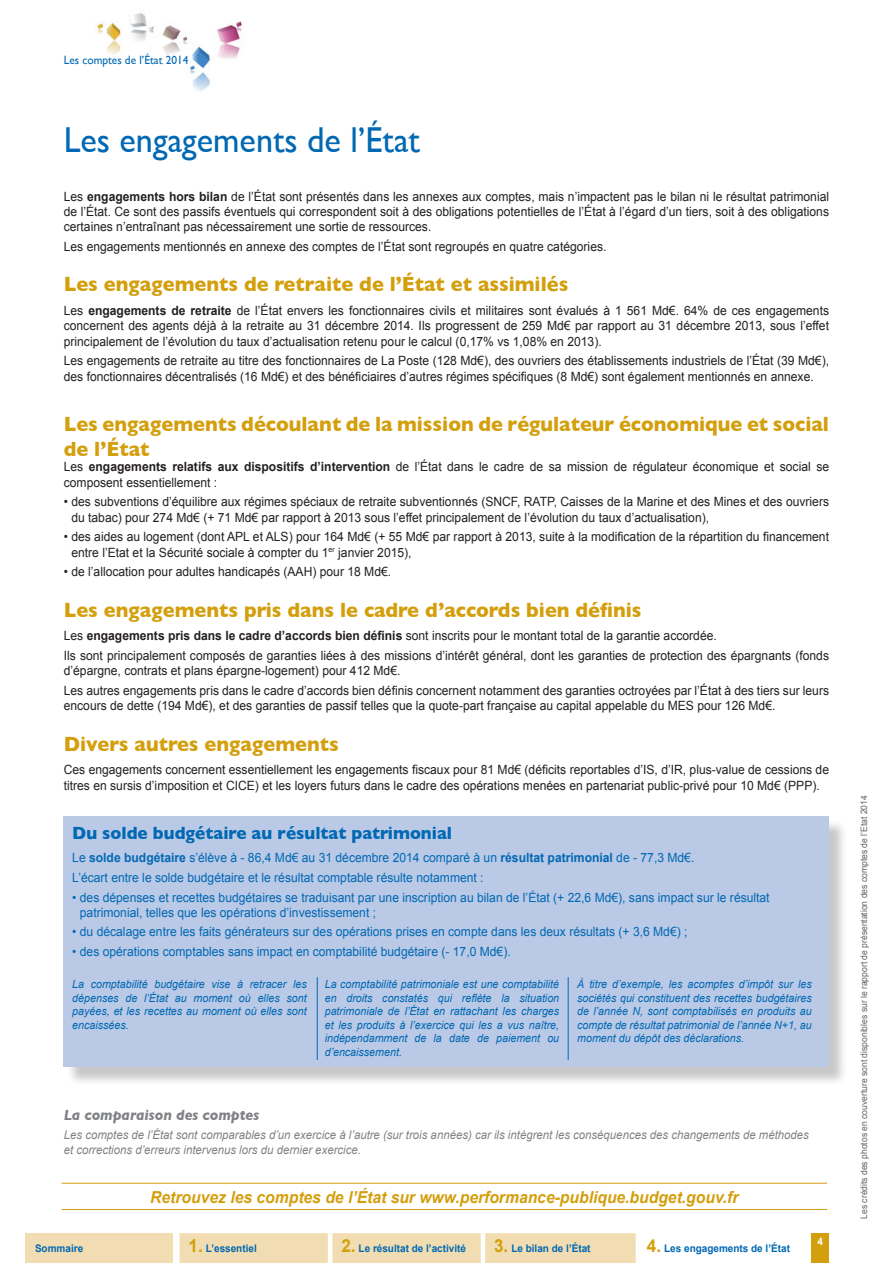
<style>
.page{position:relative;width:893px;height:1263px;background:#fff}
.page>*{position:absolute;margin:0;border:0;box-sizing:border-box;transform-origin:0 0}
.Titre_1{font:36px "Gill Sans";color:#0168b3;scale:.95 1}
.Titre_2{font:700 21px "Gill Sans";color:#d49f0c;scale:.95 1}
.Texte_courant{font:700 21px/25.2px "Gill Sans";color:#d49f0c;scale:.95 1}
.Titre_2-2{font:700 18px "Gill Sans";color:#0168b3;scale:.95 1}
.Texte_courant-2{font:italic 700 16.5px "Arial";color:#d49f0c;scale:.95 1}
.Titre_2-3{font:italic 700 15px "Gill Sans";color:#808285;scale:.95 1}
.Texte_courant-3{font:12.75px/15.3px "Arial";color:#231f20;scale:.95 1}
.Texte_courant-4{font:12.75px/15.3px "Arial";color:#0168b3;scale:.95 1}
.Texte_courant-5{font:italic 12px/15.3px "Arial";color:#808285;scale:.95 1}
.Titre_1-2{font:12px "Gill Sans";color:#0168b3;scale:.95 1}
.Texte_courant-6{font:italic 11.25px/13.5px "Arial";color:#0168b3;text-align:justify;scale:.95 1}
.Texte_courant-7{font:700 10.5px "Arial";color:#0168b3;scale:.95 1}
.Texte_courant-8{font:700 10.5px "Arial";color:#fff;scale:.95 1}
.Texte_courant-9{font:9px "Arial";color:#636366;scale:.95 1}
.s1{font-weight:700}
.s2{font-size:18px;color:#d49f0c}
</style>
<div class="page">
<hr style="left:62px;top:1183px;width:765px;height:1px;background:#d49f0c">
<hr style="left:62px;top:1209px;width:765px;height:1px;background:#d49f0c">
<div style="left:66px;top:819px;width:782px;height:267px;background:#231f20;opacity:.25"></div>
<div style="left:64px;top:816px;width:765px;height:251px;background:#b9c9e6"></div>
<hr style="left:317px;top:977px;width:1px;height:83px;background:#0168b3">
<hr style="left:568px;top:977px;width:1px;height:83px;background:#0168b3">
<div style="left:811px;top:1233px;width:18px;height:30px;background:#d49f0c"></div>
<div style="left:180px;top:1233px;width:456px;height:30px;background:#f1ddb1"></div>
<hr style="left:328px;top:1233px;width:4px;height:30px;background:#fff">
<hr style="left:481px;top:1233px;width:4px;height:30px;background:#fff">
<div style="left:26px;top:1234px;width:147px;height:29px;background:#f1ddb1"></div>
<img style="left:97px;top:13px;width:145px;height:79px">
<p class="Titre_1-2" style="left:64px;top:53px;width:133px">Les comptes de l’État 2014</p>
<p class="Titre_1" style="left:64px;top:119px;width:376px">Les engagements de l’État</p>
<p class="Texte_courant-3" style="left:64px;top:189px;width:807px;text-align:justify">Les <span class="s1">engagements hors bilan</span> de l’État sont présentés dans les annexes aux comptes, mais n’impactent pas le bilan ni le résultat patrimonial de l’État. Ce sont des passifs éventuels qui correspondent soit à des obligations potentielles de l’État à l’égard d’un tiers, soit à des obligations certaines n’entraînant pas nécessairement une sortie de ressources.</p>
<p class="Texte_courant-3" style="left:64px;top:239px;width:573px">Les engagements mentionnés en annexe des comptes de l’État sont regroupés en quatre catégories.</p>
<p class="Titre_2" style="left:64px;top:268px;width:533px">Les engagements de retraite de l’État et assimilés</p>
<p class="Texte_courant-3" style="left:64px;top:303px;width:807px;text-align:justify">Les <span class="s1">engagements de retraite</span> de l’État envers les fonctionnaires civils et militaires sont évalués à 1 561 Md€. 64% de ces engagements concernent des agents déjà à la retraite au 31 décembre 2014. Ils progressent de 259 Md€ par rapport au 31 décembre 2013, sous l’effet principalement de l’évolution du taux d’actualisation retenu pour le calcul (0,17% vs 1,08% en 2013).</p>
<p class="Texte_courant-3" style="left:64px;top:353px;width:807px">Les engagements de retraite au titre des fonctionnaires de La Poste (128 Md€), des ouvriers des établissements industriels de l’État (39 Md€), des fonctionnaires décentralisés (16 Md€) et des bénéficiaires d’autres régimes spécifiques (8 Md€) sont également mentionnés en annexe.</p>
<p class="Texte_courant" style="left:64px;top:411px;width:807px">Les engagements découlant de la mission de régulateur économique et social de l’État</p>
<p class="Texte_courant-3" style="left:64px;top:459px;width:807px">Les <span class="s1">engagements relatifs aux dispositifs d’intervention</span> de l’État dans le cadre de sa mission de régulateur économique et social se composent essentiellement :</p>
<p class="Texte_courant-3" style="left:71px;top:494px;width:799px;text-indent:-8px">• des subventions d’équilibre aux régimes spéciaux de retraite subventionnés (SNCF, RATP, Caisses de la Marine et des Mines et des ouvriers du tabac) pour 274 Md€ (+ 71 Md€ par rapport à 2013 sous l’effet principalement de l’évolution du taux d’actualisation),</p>
<p class="Texte_courant-3" style="left:71px;top:529px;width:799px;text-indent:-8px">• des aides au logement (dont APL et ALS) pour 164 Md€ (+ 55 Md€ par rapport à 2013, suite à la modification de la répartition du financement entre l’Etat et la Sécurité sociale à compter du 1<sup>er</sup> janvier 2015),</p>
<p class="Texte_courant-3" style="left:64px;top:564px;width:346px">• de l’allocation pour adultes handicapés (AAH) pour 18 Md€.</p>
<p class="Titre_2" style="left:64px;top:593px;width:610px">Les engagements pris dans le cadre d’accords bien définis</p>
<p class="Texte_courant-3" style="left:64px;top:628px;width:689px">Les <span class="s1">engagements pris dans le cadre d’accords bien définis</span> sont inscrits pour le montant total de la garantie accordée.</p>
<p class="Texte_courant-3" style="left:64px;top:648px;width:807px">Ils sont principalement composés de garanties liées à des missions d’intérêt général, dont les garanties de protection des épargnants (fonds d’épargne, contrats et plans épargne-logement) pour 412 Md€.</p>
<p class="Texte_courant-3" style="left:64px;top:683px;width:807px">Les autres engagements pris dans le cadre d’accords bien définis concernent notamment des garanties octroyées par l’État à des tiers sur leurs encours de dette (194 Md€), et des garanties de passif telles que la quote-part française au capital appelable du MES pour 126 Md€.</p>
<p class="Titre_2" style="left:64px;top:727px;width:291px">Divers autres engagements</p>
<p class="Texte_courant-3" style="left:64px;top:762px;width:807px">Ces engagements concernent essentiellement les engagements fiscaux pour 81 Md€ (déficits reportables d’IS, d’IR, plus-value de cessions de titres en sursis d’imposition et CICE) et les loyers futurs dans le cadre des opérations menées en partenariat public-privé pour 10 Md€ (PPP).</p>
<p class="Titre_2-2" style="left:72px;top:818px;width:401px">Du solde budgétaire au résultat patrimonial</p>
<p class="Texte_courant-4" style="left:72px;top:850px;width:656px">Le <span class="s1">solde budgétaire</span> s’élève à - 86,4 Md€ au 31 décembre 2014 comparé à un <span class="s1">résultat patrimonial</span> de - 77,3 Md€.</p>
<p class="Texte_courant-4" style="left:72px;top:870px;width:435px">L’écart entre le solde budgétaire et le résultat comptable résulte notamment :</p>
<p class="Texte_courant-4" style="left:80px;top:889px;width:728px;text-indent:-8px">• des dépenses et recettes budgétaires se traduisant par une inscription au bilan de l’État (+ 22,6 Md€), sans impact sur le résultat patrimonial, telles que les opérations d’investissement ;</p>
<p class="Texte_courant-4" style="left:72px;top:924px;width:649px">• du décalage entre les faits générateurs sur des opérations prises en compte dans les deux résultats (+ 3,6 Md€) ;</p>
<p class="Texte_courant-4" style="left:72px;top:944px;width:463px">• des opérations comptables sans impact en comptabilité budgétaire (- 17,0 Md€).</p>
<p class="Texte_courant-6" style="left:72px;top:978px;width:248px">La comptabilité budgétaire vise à retracer les dépenses de l’État au moment où elles sont payées, et les recettes au moment où elles sont encaissées.</p>
<p class="Texte_courant-6" style="left:325px;top:978px;width:248px">La comptabilité patrimoniale est une comptabilité en droits constatés qui reflète la situation patrimoniale de l’État en rattachant les charges et les produits à l’exercice qui les a vus naître, indépendamment de la date de paiement ou d’encaissement.</p>
<p class="Texte_courant-6" style="left:577px;top:978px;width:248px">À titre d’exemple, les acomptes d’impôt sur les sociétés qui constituent des recettes budgétaires de l’année N, sont comptabilisés en produits au compte de résultat patrimonial de l’année N+1, au moment du dépôt des déclarations.</p>
<p class="Titre_2-3" style="left:64px;top:1106px;width:207px">La comparaison des comptes</p>
<p class="Texte_courant-5" style="left:64px;top:1127px;width:786px">Les comptes de l’État sont comparables d’un exercice à l’autre (sur trois années) car ils intègrent les conséquences des changements de méthodes et corrections d’erreurs intervenus lors du dernier exercice.</p>
<p class="Texte_courant-2" style="left:150px;top:1186px;width:621px">Retrouvez les comptes de l’État sur www.performance-publique.budget.gouv.fr</p>
<p class="Texte_courant-7" style="left:35px;top:1242px;width:52px">Sommaire</p>
<p class="Texte_courant-7" style="left:189px;top:1242px;width:73px"><span class="s2">1.</span> L’essentiel</p>
<p class="Texte_courant-7" style="left:341px;top:1242px;width:133px"><span class="s2">2.</span> Le résultat de l’activité</p>
<p class="Texte_courant-7" style="left:494px;top:1242px;width:103px"><span class="s2">3.</span> Le bilan de l’État</p>
<p class="Texte_courant-7" style="left:647px;top:1242px;width:152px"><span class="s2">4.</span> Les engagements de l’État</p>
<p class="Texte_courant-8" style="left:817px;top:1234px;width:7px">4</p>
<p class="Texte_courant-9" style="left:858px;top:1219px;width:447px;rotate:-90deg">Les crédits des photos en couverture sont disponibles sur le rapport de présentation des comptes de l’Etat 2014</p>
</div>
